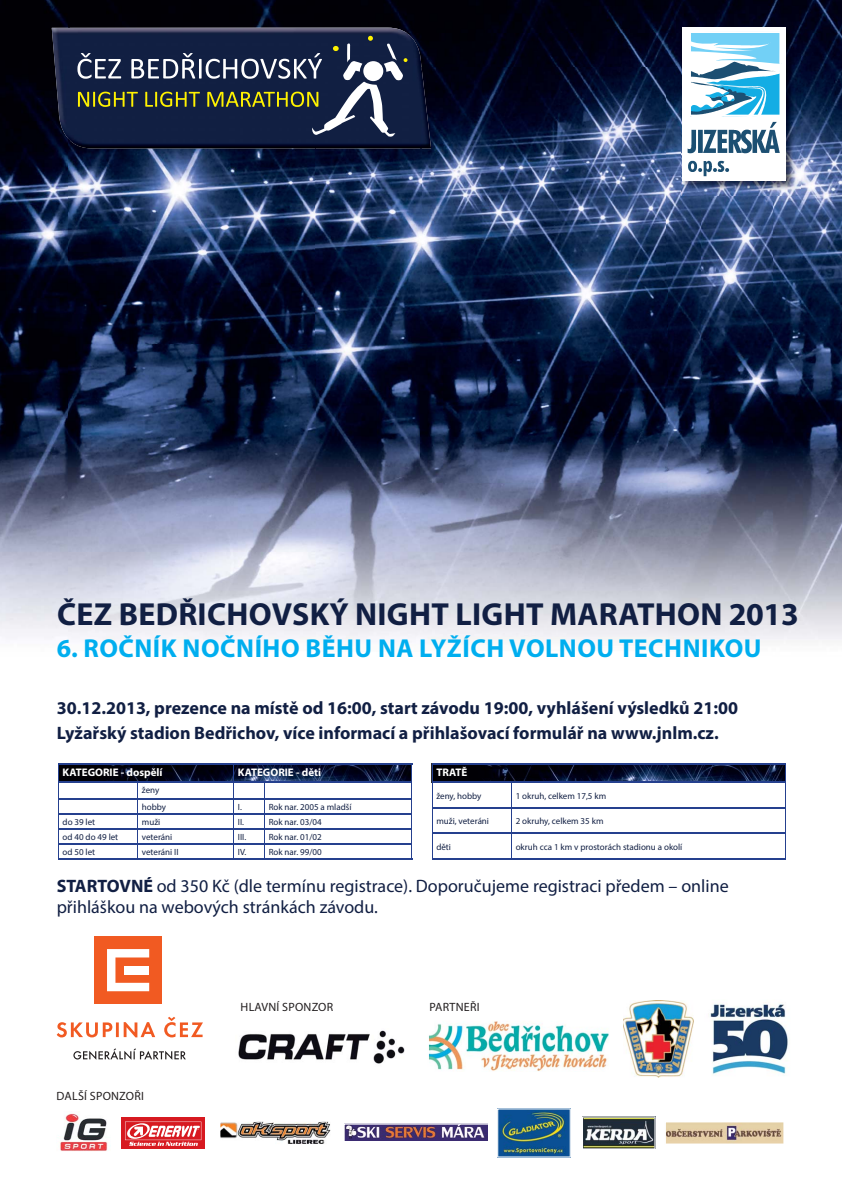
<style>
.page{position:relative;width:842px;height:1191px;background:#fff}
.page>*{position:absolute;margin:0;border:0;box-sizing:border-box;transform-origin:0 0}
.t1{font:700 32px "Myriad Pro";letter-spacing:.01em;color:#111f43}
.t2{font:700 26px "Myriad Pro";letter-spacing:.02em;color:#00aeef}
.t3{font:700 18px/24.4px "Myriad Pro";color:#111f43}
.t4{font:18px/21.6px "Myriad Pro";color:#111f43}
.t5{font:12px "Myriad Pro";letter-spacing:.02em;color:#231f20}
.t6{font:700 11px "Myriad Pro";color:#fff}
.t7{font:9px/16.7px "Myriad Pro";color:#111f43}
.s1{font-weight:700}
</style>
<div class="page">
<img style="left:433px;top:764px;width:352px;height:18px">
<img style="left:59px;top:764px;width:352px;height:18px">
<img style="left:0;top:0;width:69px;height:638px">
<img style="left:69px;top:0;width:773px;height:33px">
<img style="left:431px;top:33px;width:250px;height:35px">
<img style="left:773px;top:33px;width:69px;height:607px">
<img style="left:421px;top:68px;width:281px;height:574px">
<img style="left:69px;top:148px;width:352px;height:492px">
<img style="left:702px;top:196px;width:71px;height:444px">
<img style="left:681px;top:26px;width:120px;height:170px">
<div style="left:683px;top:28px;width:103px;height:153px;background:#fff"></div>
<svg style="left:688px;top:161px;width:41px;height:15px"></svg>
<svg style="left:687px;top:33px;width:95px;height:120px"></svg>
<img style="left:238px;top:1030px;width:167px;height:34px">
<svg style="left:428px;top:1021px;width:181px;height:50px"></svg>
<img style="left:623px;top:1000px;width:70px;height:77px">
<svg style="left:710px;top:1004px;width:78px;height:70px"></svg>
<svg style="left:60px;top:1111px;width:48px;height:40px"></svg>
<div style="left:121px;top:1117px;width:84px;height:32px;background:#d71920"></div>
<svg style="left:125px;top:1121px;width:76px;height:24px"></svg>
<svg style="left:344px;top:1123px;width:144px;height:18px;background:#7a6489"></svg>
<img style="left:497px;top:1108px;width:74px;height:49px">
<svg style="left:582px;top:1116px;width:74px;height:33px;background:#6d7470"></svg>
<svg style="left:666px;top:1122px;width:118px;height:22px;background:#cfba9b"></svg>
<hr style="left:58px;top:763px;width:354px;height:1px;background:#25408e">
<hr style="left:59px;top:782px;width:352px;height:1px;background:#25408e">
<hr style="left:59px;top:798px;width:352px;height:1px;background:#25408e">
<hr style="left:59px;top:813px;width:352px;height:1px;background:#25408e">
<hr style="left:59px;top:828px;width:352px;height:1px;background:#25408e">
<hr style="left:59px;top:843px;width:352px;height:1px;background:#25408e">
<hr style="left:58px;top:858px;width:354px;height:1px;background:#25408e">
<svg style="left:58px;top:764px;width:1px;height:94px"></svg>
<svg style="left:137px;top:783px;width:1px;height:75px"></svg>
<svg style="left:233px;top:764px;width:1px;height:94px"></svg>
<svg style="left:264px;top:783px;width:1px;height:75px"></svg>
<svg style="left:411px;top:764px;width:1px;height:94px"></svg>
<hr style="left:432px;top:763px;width:354px;height:1px;background:#25408e">
<hr style="left:433px;top:782px;width:352px;height:1px;background:#25408e">
<hr style="left:433px;top:807px;width:352px;height:1px;background:#25408e">
<hr style="left:433px;top:833px;width:352px;height:1px;background:#25408e">
<hr style="left:432px;top:858px;width:354px;height:1px;background:#25408e">
<svg style="left:432px;top:764px;width:1px;height:94px"></svg>
<svg style="left:511px;top:783px;width:1px;height:75px"></svg>
<svg style="left:785px;top:764px;width:1px;height:94px"></svg>
<svg style="left:220px;top:1121px;width:111px;height:23px"></svg>
<div style="left:94px;top:936px;width:68px;height:68px;background:#f15a22"></div>
<svg style="left:107px;top:949px;width:42px;height:42px"></svg>
<div style="left:124px;top:966px;width:25px;height:8px;background:#fff"></div>
<svg style="left:57px;top:1016px;width:146px;height:21px"></svg>
<svg style="left:73px;top:1048px;width:113px;height:11px"></svg>
<img style="left:52px;top:28px;width:379px;height:120px">
<svg style="left:77px;top:36px;width:330px;height:101px;background:#323d53"></svg>
<h1 class="t1" style="left:57px;top:595px;width:743px">ČEZ BEDŘICHOVSKÝ NIGHT LIGHT MARATHON 2013</h1>
<h2 class="t2" style="left:57px;top:632px;width:706px">6. ROČNÍK NOČNÍHO BĚHU NA LYŽÍCH VOLNOU TECHNIKOU</h2>
<h3 class="t3" style="left:57px;top:696px;width:683px">30.12.2013, prezence na místě od 16:00, start závodu 19:00, vyhlášení výsledků 21:00<br>Lyžařský stadion Bedřichov, více informací a přihlašovací formulář na www.jnlm.cz.</h3>
<p class="t6" style="left:63px;top:766px;width:101px">KATEGORIE - dospělí</p>
<p class="t6" style="left:238px;top:766px;width:85px">KATEGORIE - děti</p>
<p class="t7" style="left:142px;top:782px;width:26px">ženy hobby</p>
<p class="t6" style="left:436px;top:766px;width:32px">TRATĚ</p>
<p class="t7" style="left:436px;top:788px;width:47px">ženy, hobby</p>
<p class="t7" style="left:516px;top:788px;width:92px">1 okruh, celkem 17,5 km</p>
<p class="t7" style="left:436px;top:813px;width:54px">muži, veteráni</p>
<p class="t7" style="left:516px;top:813px;width:89px">2 okruhy, celkem 35 km</p>
<p class="t7" style="left:436px;top:839px;width:16px">děti</p>
<p class="t7" style="left:516px;top:839px;width:168px">okruh cca 1 km v prostorách stadionu a okolí</p>
<p class="t7" style="left:238px;top:799px;width:6px">I.</p>
<p class="t7" style="left:269px;top:799px;width:84px">Rok nar. 2005 a mladší</p>
<p class="t7" style="left:63px;top:814px;width:34px">do 39 let</p>
<p class="t7" style="left:142px;top:814px;width:20px">muži</p>
<p class="t7" style="left:238px;top:814px;width:8px">II.</p>
<p class="t7" style="left:269px;top:814px;width:54px">Rok nar. 03/04</p>
<p class="t7" style="left:63px;top:829px;width:57px">od 40 do 49 let</p>
<p class="t7" style="left:142px;top:829px;width:32px">veteráni</p>
<p class="t7" style="left:238px;top:829px;width:10px">III.</p>
<p class="t7" style="left:269px;top:829px;width:54px">Rok nar. 01/02</p>
<p class="t7" style="left:63px;top:844px;width:34px">od 50 let</p>
<p class="t7" style="left:142px;top:844px;width:38px">veteráni II</p>
<p class="t7" style="left:238px;top:844px;width:10px">IV.</p>
<p class="t7" style="left:269px;top:844px;width:54px">Rok nar. 99/00</p>
<h3 class="t4" style="left:57px;top:877px;width:673px"><span class="s1">STARTOVNÉ</span> od 350 Kč (dle termínu registrace). Doporučujeme registraci předem – online přihláškou na webových stránkách závodu.</h3>
<h3 class="t5" style="left:57px;top:1091px;width:89px">DALŠÍ SPONZOŘI</h3>
<h3 class="t5" style="left:241px;top:1002px;width:94px">HLAVNÍ SPONZOR</h3>
<h3 class="t5" style="left:430px;top:1002px;width:52px">PARTNEŘI</h3>
</div>
